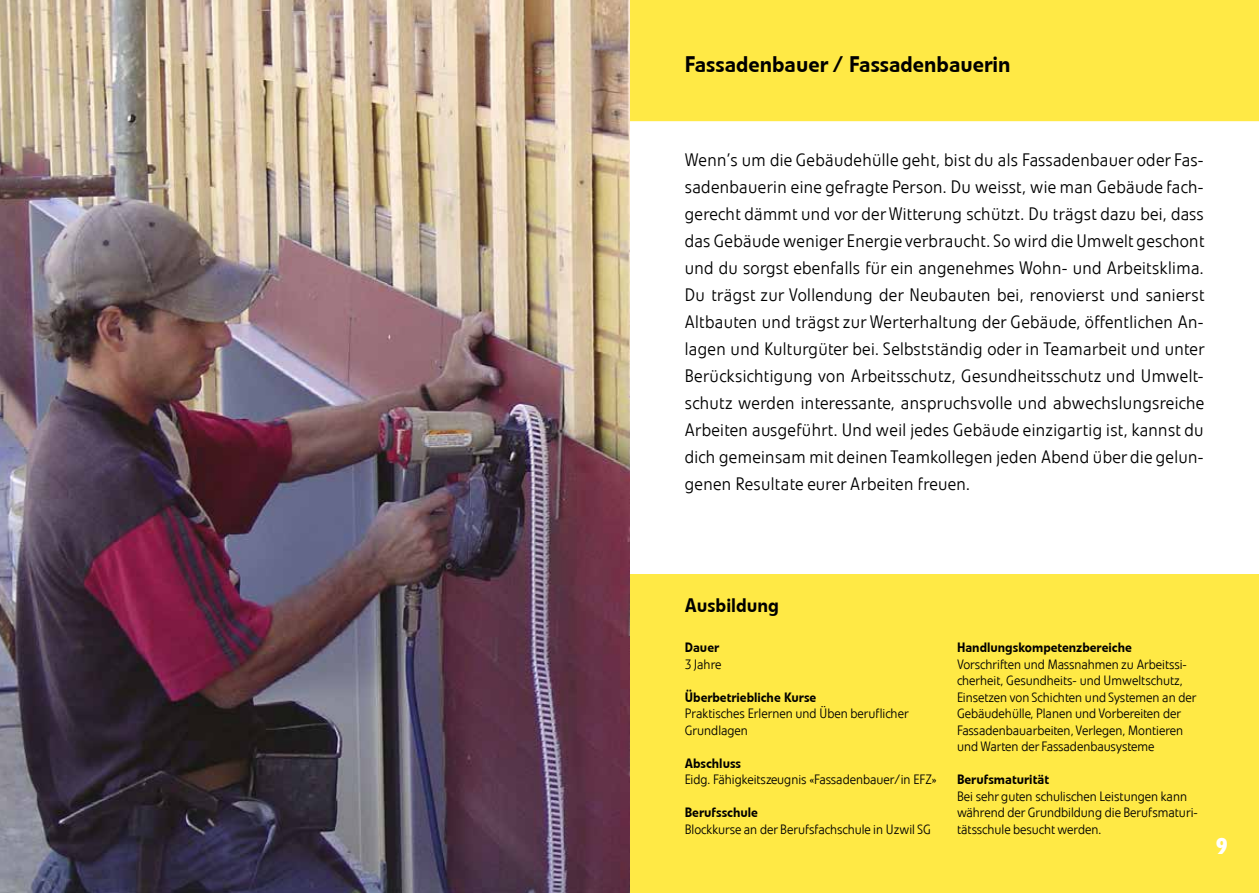
<style>
.page{position:relative;width:1259px;height:893px;background:#fff}
.page>*{position:absolute;margin:0;border:0;box-sizing:border-box;transform-origin:0 0}
.t1{font:500 22.5px "Evo BQ";color:#000}
.t2{font:700 22.5px "Evo BQ";color:#fff}
.t3{font:500 19.5px "Evo BQ";color:#000}
.t4{font:300 18px/27px "Evo BQ";letter-spacing:.02em;color:#000;text-align:justify}
.t5{font:300 13.5px/16.5px "Evo BQ";color:#000}
.t6{font:500 13.5px "Evo BQ";color:#000}
</style>
<div class="page">
<div style="left:629px;top:0;width:630px;height:121px;background:#ffe945"></div>
<div style="left:629px;top:574px;width:630px;height:319px;background:#ffe945"></div>
<img style="left:0;top:0;width:629px;height:893px">
<p class="t1" style="left:685px;top:51px;width:327px">Fassadenbauer / Fassadenbauerin</p>
<p class="t4" style="left:685px;top:146px;width:521px">Wenn’s um die Gebäudehülle geht, bist du als Fassadenbauer oder Fas&shy;sadenbauerin eine gefragte Person. Du weisst, wie man Gebäude fach&shy;gerecht dämmt und vor der Witterung schützt. Du trägst dazu bei, dass das Gebäude weniger Energie verbraucht. So wird die Umwelt geschont und du sorgst ebenfalls für ein angenehmes Wohn- und Arbeitsklima.<br>Du trägst zur Vollendung der Neubauten bei, renovierst und sanierst Altbauten und trägst zur Werterhaltung der Gebäude, öffentlichen An&shy;lagen und Kulturgüter bei. Selbstständig oder in Teamarbeit und unter Berücksichtigung von Arbeitsschutz, Gesundheitsschutz und Umwelt&shy;schutz werden interessante, anspruchsvolle und abwechslungsreiche Arbeiten ausgeführt. Und weil jedes Gebäude einzigartig ist, kannst du dich gemeinsam mit deinen Teamkollegen jeden Abend über die gelun&shy;genen Resultate eurer Arbeiten freuen.</p>
<p class="t3" style="left:685px;top:593px;width:96px">Ausbildung</p>
<p class="t6" style="left:685px;top:639px;width:36px">Dauer</p>
<p class="t5" style="left:685px;top:656px;width:38px">3 Jahre</p>
<p class="t6" style="left:685px;top:689px;width:133px">Überbetriebliche Kurse</p>
<p class="t5" style="left:685px;top:705px;width:225px">Praktisches Erlernen und Üben beruflicher<br>Grundlagen</p>
<p class="t6" style="left:685px;top:755px;width:58px">Abschluss</p>
<p class="t5" style="left:685px;top:771px;width:253px">Eidg. Fähigkeitszeugnis «Fassadenbauer/in EFZ»</p>
<p class="t6" style="left:685px;top:804px;width:75px">Berufsschule</p>
<p class="t5" style="left:685px;top:821px;width:248px">Blockkurse an der Berufsfachschule in Uzwil SG</p>
<p class="t6" style="left:957px;top:639px;width:176px">Handlungskompetenzbereiche</p>
<p class="t5" style="left:957px;top:656px;width:241px">Vorschriften und Massnahmen zu Arbeitssi&shy;cherheit, Gesundheits- und Umweltschutz, Einsetzen von Schichten und Systemen an der Gebäudehülle, Planen und Vorbereiten der Fassadenbauarbeiten, Verlegen, Montieren und Warten der Fassadenbausysteme</p>
<p class="t6" style="left:957px;top:771px;width:94px">Berufsmaturität</p>
<p class="t5" style="left:957px;top:788px;width:242px">Bei sehr guten schulischen Leistungen kann während der Grundbildung die Berufsmaturi&shy;tätsschule besucht werden.</p>
<p class="t2" style="left:1215px;top:833px;width:14px">9</p>
</div>
